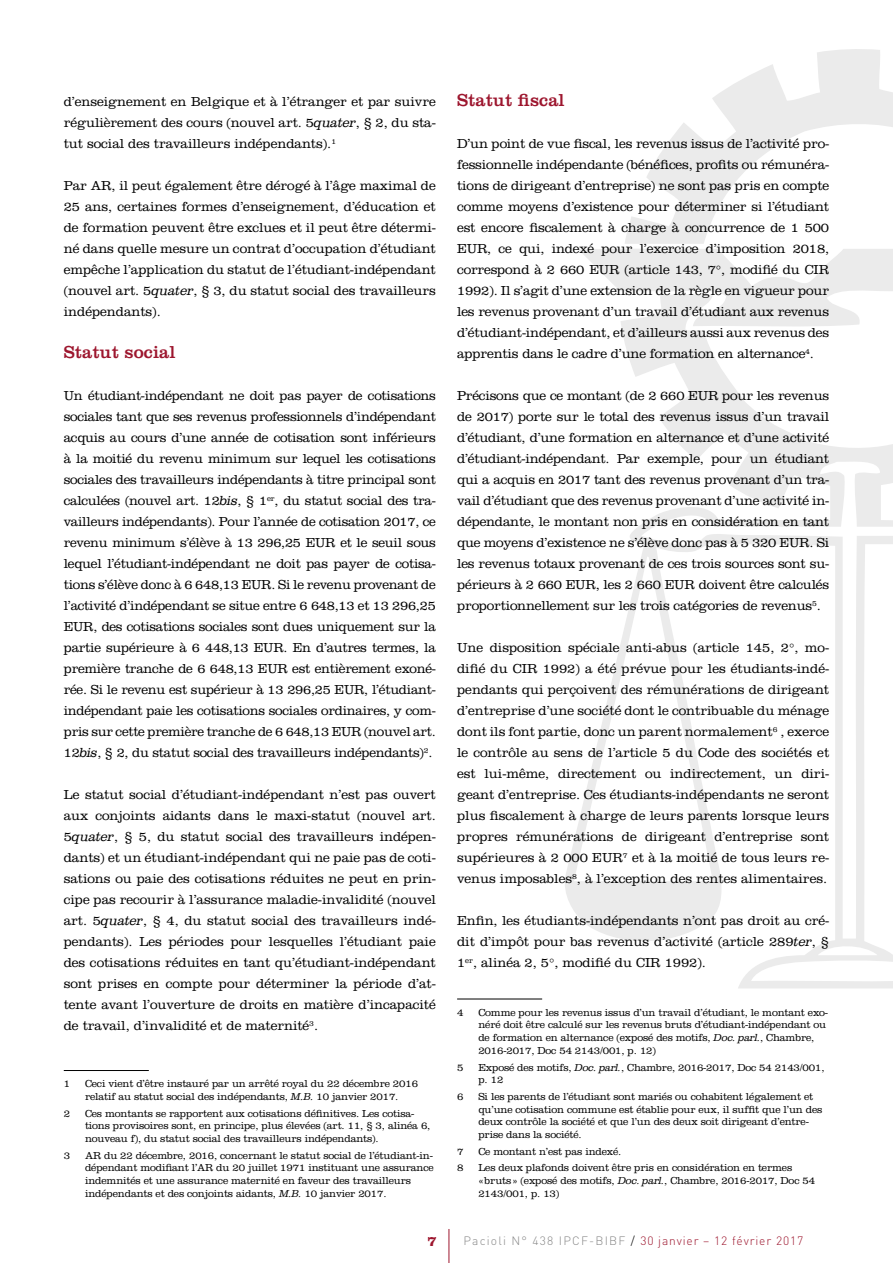
<style>
.page{position:relative;width:893px;height:1263px;background:#fff}
.page>*{position:absolute;margin:0;border:0;box-sizing:border-box;transform-origin:0 0}
.t1{font:18px "Clarendon LT Std";letter-spacing:.01em;color:#9d162e}
.t2{font:700 14.85px "Clarendon LT Std";color:#9d162e}
.t3{font:300 13.5px/21px "Clarendon LT Std";letter-spacing:-.005em;color:#000;text-align:justify}
.t4{font:300 12px "DIN";letter-spacing:.07em;color:#9d162e}
.t5{font:300 10.5px/12.6px "Clarendon LT Std";letter-spacing:-.015em;color:#000}
.s1{font-family:"Clarendon Std";font-style:italic}
.s2{color:#878787}
.s3{color:#000}
</style>
<div class="page">
<svg style="left:565px;top:49px;width:328px;height:939px"></svg>
<hr style="left:449px;top:1229px;width:1px;height:34px;background:#9d162e">
<hr style="left:64px;top:1070px;width:85px;height:1px;background:#000">
<hr style="left:457px;top:999px;width:85px;height:1px;background:#000">
<p class="t3" style="left:64px;top:91px;width:374px">d’enseignement en Belgique et à l’étranger et par suivre régulièrement des cours (nouvel art. 5<span class="s1">quater</span>, § 2, du sta&shy;tut social des travailleurs indépendants).<sup>1</sup></p>
<p class="t3" style="left:64px;top:175px;width:374px">Par AR, il peut également être dérogé à l’âge maximal de 25 ans, certaines formes d’enseignement, d’éducation et de formation peuvent être exclues et il peut être détermi&shy;né dans quelle mesure un contrat d’occupation d’étudiant empêche l’application du statut de l’étudiant-indépendant (nouvel art. 5<span class="s1">quater</span>, § 3, du statut social des travailleurs indépendants).</p>
<h1 class="t1" style="left:64px;top:341px;width:113px">Statut social</h1>
<p class="t3" style="left:64px;top:385px;width:374px">Un étudiant-indépendant ne doit pas payer de cotisations sociales tant que ses revenus professionnels d’indépendant acquis au cours d’une année de cotisation sont inférieurs à la moitié du revenu minimum sur lequel les cotisations sociales des travailleurs indépendants à titre principal sont calculées (nouvel art. 12<span class="s1">bis</span>, § 1<sup>er</sup>, du statut social des tra&shy;vailleurs indépendants). Pour l’année de cotisation 2017, ce revenu minimum s’élève à 13 296,25 EUR et le seuil sous lequel l’étudiant-indépendant ne doit pas payer de cotisa&shy;tions s’élève donc à 6 648,13 EUR. Si le revenu provenant de l’activité d’indépendant se situe entre 6 648,13 et 13 296,25<br>EUR, des cotisations sociales sont dues uniquement sur la partie supérieure à 6 448,13 EUR. En d’autres termes, la première tranche de 6 648,13 EUR est entièrement exoné&shy;rée. Si le revenu est supérieur à 13 296,25 EUR, l’étudiant&shy;indépendant paie les cotisations sociales ordinaires, y com&shy;pris sur cette première tranche de 6 648,13 EUR (nouvel art.<br>12<span class="s1">bis</span>, § 2, du statut social des travailleurs indépendants)<sup>2</sup>.</p>
<p class="t3" style="left:64px;top:784px;width:374px">Le statut social d’étudiant-indépendant n’est pas ouvert aux conjoints aidants dans le maxi-statut (nouvel art.<br>5<span class="s1">quater</span>, § 5, du statut social des travailleurs indépen&shy;dants) et un étudiant-indépendant qui ne paie pas de coti&shy;sations ou paie des cotisations réduites ne peut en prin&shy;cipe pas recourir à l’assurance maladie-invalidité (nouvel art. 5<span class="s1">quater</span>, § 4, du statut social des travailleurs indé&shy;pendants). Les périodes pour lesquelles l’étudiant paie des cotisations réduites en tant qu’étudiant-indépendant sont prises en compte pour déterminer la période d’at&shy;tente avant l’ouverture de droits en matière d’incapacité de travail, d’invalidité et de maternité<sup>3</sup>.</p>
<p class="t5" style="left:64px;top:1077px;width:8px">1</p>
<p class="t5" style="left:85px;top:1077px;width:335px">Ceci vient d’être instauré par un arrêté royal du 22 décembre 2016 relatif au statut social des indépendants, <span class="s1">M.B.</span> 10 janvier 2017.</p>
<p class="t5" style="left:64px;top:1107px;width:8px">2</p>
<p class="t5" style="left:85px;top:1107px;width:347px">Ces montants se rapportent aux cotisations définitives. Les cotisa&shy;tions provisoires sont, en principe, plus élevées (art. 11, § 3, alinéa 6, nouveau f), du statut social des travailleurs indépendants).</p>
<p class="t5" style="left:64px;top:1149px;width:8px">3</p>
<p class="t5" style="left:85px;top:1149px;width:350px">AR du 22 décembre, 2016, concernant le statut social de l’étudiant-in&shy;dépendant modifiant l’AR du 20 juillet 1971 instituant une assurance indemnités et une assurance maternité en faveur des travailleurs indépendants et des conjoints aidants, <span class="s1">M.B.</span> 10 janvier 2017.</p>
<h1 class="t1" style="left:457px;top:89px;width:109px">Statut fiscal</h1>
<p class="t3" style="left:457px;top:133px;width:374px">D’un point de vue fiscal, les revenus issus de l’activité pro&shy;fessionnelle indépendante (bénéfices, profits ou rémunéra&shy;tions de dirigeant d’entreprise) ne sont pas pris en compte comme moyens d’existence pour déterminer si l’étudiant est encore fiscalement à charge à concurrence de 1 500<br>EUR, ce qui, indexé pour l’exercice d’imposition 2018, correspond à 2 660 EUR (article 143, 7°, modifié du CIR 1992). Il s’agit d’une extension de la règle en vigueur pour les revenus provenant d’un travail d’étudiant aux revenus d’étudiant-indépendant, et d’ailleurs aussi aux revenus des apprentis dans le cadre d’une formation en alternance<sup>4</sup>.</p>
<p class="t3" style="left:457px;top:385px;width:374px">Précisons que ce montant (de 2 660 EUR pour les revenus de 2017) porte sur le total des revenus issus d’un travail d’étudiant, d’une formation en alternance et d’une activité d’étudiant-indépendant. Par exemple, pour un étudiant qui a acquis en 2017 tant des revenus provenant d’un tra&shy;vail d’étudiant que des revenus provenant d’une activité in&shy;dépendante, le montant non pris en considération en tant que moyens d’existence ne s’élève donc pas à 5 320 EUR. Si les revenus totaux provenant de ces trois sources sont su&shy;périeurs à 2 660 EUR, les 2 660 EUR doivent être calculés proportionnellement sur les trois catégories de revenus<sup>5</sup>.</p>
<p class="t3" style="left:457px;top:637px;width:374px">Une disposition spéciale anti-abus (article 145, 2°, mo&shy;difié du CIR 1992) a été prévue pour les étudiants-indé&shy;pendants qui perçoivent des rémunérations de dirigeant d’entreprise d’une société dont le contribuable du ménage dont ils font partie, donc un parent normalement<sup>6</sup> , exerce le contrôle au sens de l’article 5 du Code des sociétés et est lui-même, directement ou indirectement, un diri&shy;geant d’entreprise. Ces étudiants-indépendants ne seront plus fiscalement à charge de leurs parents lorsque leurs propres rémunérations de dirigeant d’entreprise sont supérieures à 2 000 EUR<sup>7</sup> et à la moitié de tous leurs re&shy;venus imposables<sup>8</sup>, à l’exception des rentes alimentaires.</p>
<p class="t3" style="left:457px;top:910px;width:374px">Enfin, les étudiants-indépendants n’ont pas droit au cré&shy;dit d’impôt pour bas revenus d’activité (article 289<span class="s1">ter</span>, § 1<sup>er</sup>, alinéa 2, 5°, modifié du CIR 1992).</p>
<p class="t5" style="left:457px;top:1006px;width:8px">4</p>
<p class="t5" style="left:478px;top:1006px;width:351px">Comme pour les revenus issus d’un travail d’étudiant, le montant exo&shy;néré doit être calculé sur les revenus bruts d’étudiant-indépendant ou de formation en alternance (exposé des motifs, <span class="s1">Doc. parl.</span>, Chambre, 2016-2017, Doc 54 2143/001, p. 12)</p>
<p class="t5" style="left:457px;top:1061px;width:8px">5</p>
<p class="t5" style="left:478px;top:1061px;width:348px">Exposé des motifs, <span class="s1">Doc. parl.</span>, Chambre, 2016-2017, Doc 54 2143/001, p. 12</p>
<p class="t5" style="left:457px;top:1090px;width:8px">6</p>
<p class="t5" style="left:478px;top:1090px;width:345px">Si les parents de l’étudiant sont mariés ou cohabitent légalement et qu’une cotisation commune est établie pour eux, il suffit que l’un des deux contrôle la société et que l’un des deux soit dirigeant d’entre&shy;prise dans la société.</p>
<p class="t5" style="left:457px;top:1145px;width:8px">7</p>
<p class="t5" style="left:478px;top:1145px;width:145px">Ce montant n’est pas indexé.</p>
<p class="t5" style="left:457px;top:1162px;width:8px">8</p>
<p class="t5" style="left:478px;top:1162px;width:338px">Les deux plafonds doivent être pris en considération en termes «bruts» (exposé des motifs, <span class="s1">Doc. parl.</span>, Chambre, 2016-2017, Doc 54<br>2143/001, p. 13)</p>
<p class="t2" style="left:427px;top:1232px;width:11px">7</p>
<p class="t4" style="left:463px;top:1233px;width:341px"><span class="s2">Pacioli N° 438 IPCF-BIBF</span> <span class="s3">/</span> 30 janvier – 12 février 2017</p>
</div>
